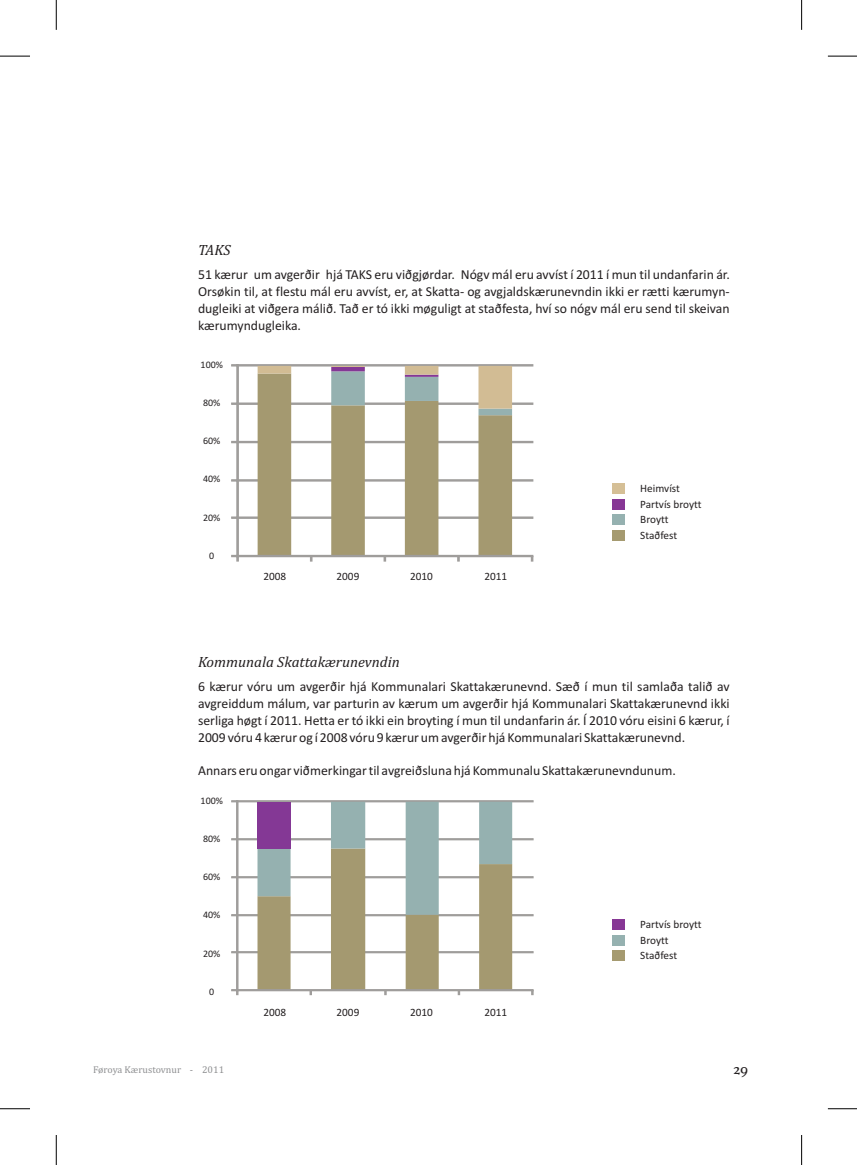
<style>
.page{position:relative;width:857px;height:1165px;background:#fff}
.page>*{position:absolute;margin:0;border:0;box-sizing:border-box;transform-origin:0 0}
.t1{font:17.5px "High Tower Text";color:#231f20}
.t2{font:italic 15px "Cambria";color:#231f20}
.t3{font:13.75px/16.8px "Calibri";color:#231f20;text-align:justify}
.t4{font:11.25px/15.6px "Calibri";color:#231f20}
.t5{font:10px "Calibri";color:#231f20}
.t6{font:10px "Cambria";color:#8f9092}
</style>
<div class="page">
<div style="left:613px;top:530px;width:12px;height:11px;background:#a59a70"></div>
<div style="left:613px;top:499px;width:12px;height:10px;background:#873795"></div>
<div style="left:613px;top:514px;width:12px;height:11px;background:#95b1b0"></div>
<div style="left:613px;top:483px;width:12px;height:11px;background:#d5bf96"></div>
<div style="left:236px;top:516px;width:297px;height:3px;background:#9f9d9b;border:1px solid #9f9d9b"></div>
<div style="left:236px;top:479px;width:297px;height:3px;background:#9f9d9b;border:1px solid #9f9d9b"></div>
<hr style="left:236px;top:441px;width:297px;height:2px;background:#9f9d9b">
<div style="left:236px;top:402px;width:297px;height:3px;background:#9f9d9b;border:1px solid #9f9d9b"></div>
<div style="left:236px;top:364px;width:297px;height:2px;background:#9f9d9b;border:1px solid #9f9d9b"></div>
<svg style="left:258px;top:415px;width:254px;height:140px;fill:#a49970"></svg>
<svg style="left:258px;top:366px;width:254px;height:49px"></svg>
<div style="left:236px;top:364px;width:3px;height:193px;background:#9f9d9b;border:1px solid #9f9d9b"></div>
<svg style="left:231px;top:516px;width:6px;height:3px"></svg>
<svg style="left:231px;top:479px;width:6px;height:3px"></svg>
<svg style="left:231px;top:441px;width:6px;height:2px"></svg>
<svg style="left:231px;top:402px;width:6px;height:3px"></svg>
<svg style="left:231px;top:364px;width:6px;height:2px"></svg>
<hr style="left:236px;top:555px;width:297px;height:2px;background:#9f9d9b">
<svg style="left:231px;top:555px;width:8px;height:7px"></svg>
<svg style="left:383px;top:556px;width:3px;height:6px"></svg>
<svg style="left:457px;top:556px;width:3px;height:6px"></svg>
<hr style="left:236px;top:951px;width:297px;height:2px;background:#9f9d9b">
<hr style="left:236px;top:914px;width:297px;height:2px;background:#9f9d9b">
<hr style="left:236px;top:876px;width:297px;height:2px;background:#9f9d9b">
<div style="left:236px;top:838px;width:297px;height:2px;background:#9f9d9b;border:1px solid #9f9d9b"></div>
<div style="left:236px;top:800px;width:297px;height:2px;background:#9f9d9b;border:1px solid #9f9d9b"></div>
<hr style="left:236px;top:800px;width:2px;height:191px;background:#9f9d9b">
<hr style="left:236px;top:989px;width:297px;height:2px;background:#9f9d9b">
<svg style="left:231px;top:989px;width:7px;height:6px"></svg>
<svg style="left:257px;top:802px;width:255px;height:193px"></svg>
<div style="left:613px;top:950px;width:12px;height:11px;background:#a59a70"></div>
<div style="left:613px;top:919px;width:12px;height:10px;background:#873795"></div>
<div style="left:613px;top:935px;width:12px;height:10px;background:#95b1b0"></div>
<hr style="left:0;top:1108px;width:30px;height:1px;background:#000">
<hr style="left:56px;top:1135px;width:1px;height:30px;background:#000">
<hr style="left:0;top:56px;width:30px;height:1px;background:#000">
<hr style="left:56px;top:0;width:1px;height:30px;background:#000">
<svg style="left:828px;top:56px;width:29px;height:1px"></svg>
<hr style="left:801px;top:0;width:1px;height:30px;background:#000">
<svg style="left:828px;top:1108px;width:29px;height:1px"></svg>
<hr style="left:801px;top:1135px;width:1px;height:30px;background:#000">
<p class="t2" style="left:198px;top:243px;width:34px">TAKS</p>
<p class="t3" style="left:198px;top:268px;width:533px">51 kærur um avgerðir hjá TAKS eru viðgjørdar. Nógv mál eru avvíst í 2011 í mun til undanfarin ár.<br>Orsøkin til, at flestu mál eru avvíst, er, at Skatta- og avgjaldskærunevndin ikki er rætti kærumyn&shy;dugleiki at viðgera málið. Tað er tó ikki møguligt at staðfesta, hví so nógv mál eru send til skeivan kærumyndugleika.</p>
<p class="t5" style="left:201px;top:360px;width:24px">100%</p>
<p class="t5" style="left:203px;top:399px;width:19px">80%</p>
<p class="t5" style="left:203px;top:437px;width:19px">60%</p>
<p class="t5" style="left:203px;top:475px;width:19px">40%</p>
<p class="t5" style="left:203px;top:513px;width:19px">20%</p>
<p class="t5" style="left:209px;top:551px;width:7px">0</p>
<p class="t4" style="left:263px;top:570px;width:24px">2008</p>
<p class="t4" style="left:336px;top:570px;width:24px">2009</p>
<p class="t4" style="left:410px;top:570px;width:24px">2010</p>
<p class="t4" style="left:484px;top:570px;width:24px">2011</p>
<p class="t4" style="left:640px;top:481px;width:63px">Heimvíst<br>Partvís broytt<br>Broytt<br>Staðfest</p>
<p class="t2" style="left:198px;top:655px;width:203px">Kommunala Skattakærunevndin</p>
<p class="t3" style="left:198px;top:679px;width:533px">6 kærur vóru um avgerðir hjá Kommunalari Skattakærunevnd. Sæð í mun til samlaða talið av avgreiddum málum, var parturin av kærum um avgerðir hjá Kommunalari Skattakærunevnd ikki serliga høgt í 2011. Hetta er tó ikki ein broyting í mun til undanfarin ár. Í 2010 vóru eisini 6 kærur, í 2009 vóru 4 kærur og í 2008 vóru 9 kærur um avgerðir hjá Kommunalari Skattakærunevnd.</p>
<p class="t3" style="left:198px;top:763px;width:479px">Annars eru ongar viðmerkingar til avgreiðsluna hjá Kommunalu Skattakærunevndunum.</p>
<p class="t5" style="left:201px;top:796px;width:24px">100%</p>
<p class="t5" style="left:203px;top:834px;width:19px">80%</p>
<p class="t5" style="left:203px;top:873px;width:19px">60%</p>
<p class="t5" style="left:203px;top:911px;width:19px">40%</p>
<p class="t5" style="left:203px;top:949px;width:19px">20%</p>
<p class="t5" style="left:209px;top:987px;width:7px">0</p>
<p class="t4" style="left:263px;top:1006px;width:24px">2008</p>
<p class="t4" style="left:336px;top:1006px;width:24px">2009</p>
<p class="t4" style="left:410px;top:1006px;width:24px">2010</p>
<p class="t4" style="left:484px;top:1006px;width:24px">2011</p>
<p class="t4" style="left:640px;top:917px;width:63px">Partvís broytt<br>Broytt<br>Staðfest</p>
<p class="t6" style="left:93px;top:1065px;width:132px">Føroya Kærustovnur - 2011</p>
<p class="t1" style="left:733px;top:1060px;width:17px">29</p>
</div>
